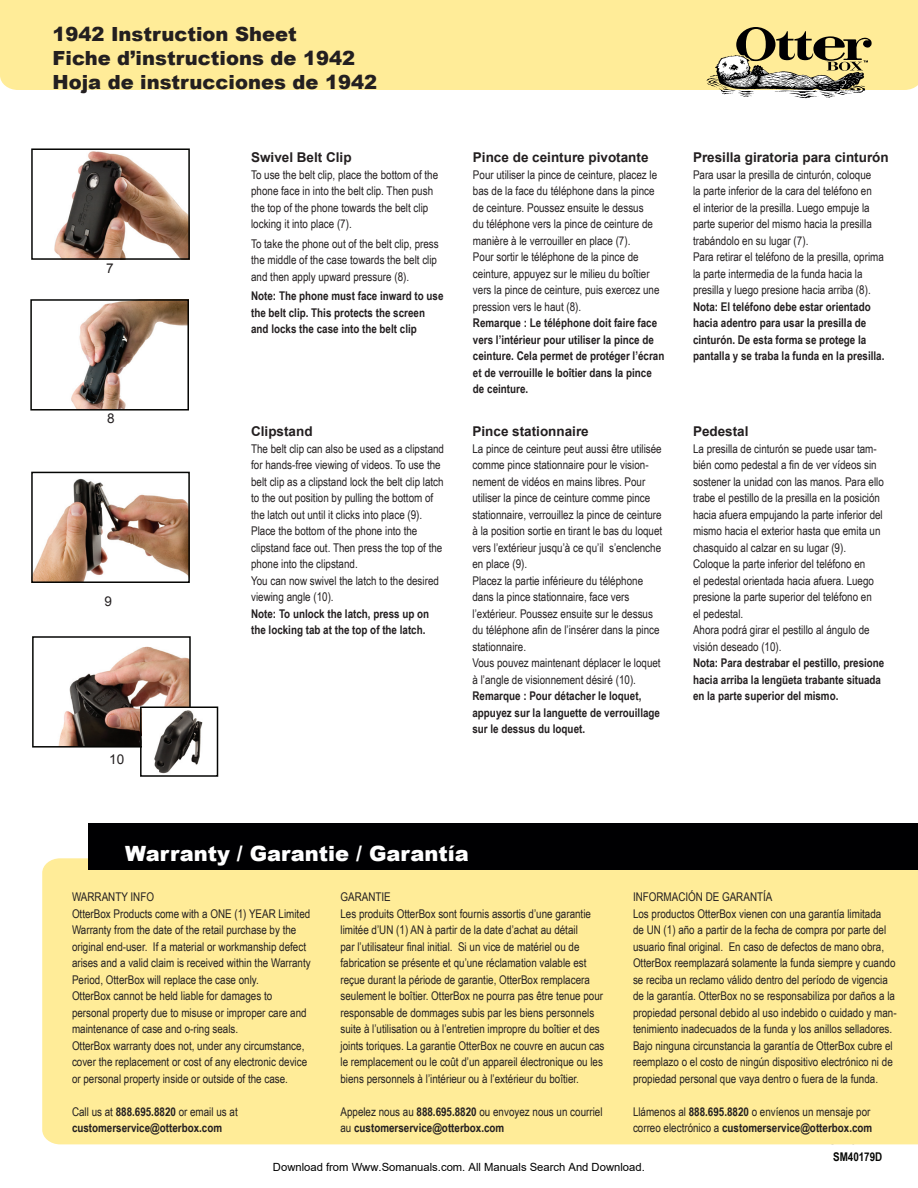
<style>
.page{position:relative;width:918px;height:1188px;background:#fff}
.page>*{position:absolute;margin:0;border:0;box-sizing:border-box;transform-origin:0 0}
.t1{font:900 21px "Arial";color:#fff}
.t2{font:900 19.5px/24px "Arial";color:#231f20}
.t3{font:700 13.5px "Arial";color:#231f20}
.t4{font:13.5px "Arial";color:#231f20}
.t5{font:12px/16.5px "Arial Narrow";color:#231f20}
.t6{font:700 12px/16.5px "Arial Narrow";color:#231f20}
.t7{font:700 12px "Arial Narrow";color:#040503}
.t8{font:11.25px "Arial";color:#000}
.s1{font-weight:700}
.s2{font-weight:400}
</style>
<div class="page">
<div style="left:0;top:0;width:918px;height:90px;background:#ffec98"></div>
<svg style="left:917px;top:0;width:1px;height:85px"></svg>
<div style="left:42px;top:858px;width:876px;height:286px;background:#ffec98"></div>
<div style="left:89px;top:824px;width:829px;height:46px;background:#000002"></div>
<img style="left:71px;top:302px;width:115px;height:106px">
<div style="left:30px;top:299px;width:159px;height:112px;border:2px solid #040503"></div>
<img style="left:34px;top:478px;width:153px;height:102px">
<div style="left:31px;top:472px;width:159px;height:111px;border:2px solid #040503"></div>
<img style="left:58px;top:646px;width:130px;height:99px">
<div style="left:32px;top:636px;width:159px;height:112px;border:2px solid #040503"></div>
<img style="left:54px;top:151px;width:133px;height:106px">
<div style="left:31px;top:148px;width:159px;height:112px;border:2px solid #040503"></div>
<img style="left:143px;top:709px;width:60px;height:65px">
<div style="left:140px;top:706px;width:78px;height:71px;border:2px solid #040503"></div>
<svg style="left:706px;top:27px;width:166px;height:71px;background:#b4aa80"></svg>
<svg style="left:147px;top:892px;width:7px;height:9px"></svg>
<h2 class="t2" style="left:52px;top:21px;width:326px">1942 Instruction Sheet<br>Fiche d’instructions de 1942<br>Hoja de instrucciones de 1942</h2>
<p class="t4" style="left:106px;top:260px;width:9px">7</p>
<p class="t4" style="left:107px;top:410px;width:9px">8</p>
<p class="t4" style="left:104px;top:592px;width:9px">9</p>
<p class="t4" style="left:109px;top:750px;width:17px">10</p>
<p class="t3" style="left:251px;top:149px;width:102px">Swivel Belt Clip</p>
<p class="t5" style="left:251px;top:166px;width:189px">To use the belt clip, place the bottom of the phone face in into the belt clip. Then push the top of the phone towards the belt clip locking it into place (7).</p>
<p class="t5" style="left:251px;top:235px;width:189px">To take the phone out of the belt clip, press the middle of the case towards the belt clip and then apply upward pressure (8).</p>
<p class="t6" style="left:251px;top:287px;width:194px">Note: The phone must face inward to use the belt clip. This protects the screen and locks the case into the belt clip</p>
<p class="t3" style="left:251px;top:423px;width:63px">Clipstand</p>
<p class="t5" style="left:251px;top:440px;width:194px">The belt clip can also be used as a clipstand for hands-free viewing of videos. To use the belt clip as a clipstand lock the belt clip latch to the out position by pulling the bottom of the latch out until it clicks into place (9).<br>Place the bottom of the phone into the clipstand face out. Then press the top of the phone into the clipstand.<br>You can now swivel the latch to the desired viewing angle (10).</p>
<p class="t6" style="left:251px;top:605px;width:180px">Note: To unlock the latch, press up on the locking tab at the top of the latch.</p>
<p class="t3" style="left:473px;top:149px;width:177px">Pince de ceinture pivotante</p>
<p class="t5" style="left:473px;top:166px;width:188px">Pour utiliser la pince de ceinture, placez le bas de la face du téléphone dans la pince de ceinture. Poussez ensuite le dessus<br>du téléphone vers la pince de ceinture de manière à le verrouiller en place (7).<br>Pour sortir le téléphone de la pince de ceinture, appuyez sur le milieu du boîtier vers la pince de ceinture, puis exercez une pression vers le haut (8).</p>
<p class="t6" style="left:473px;top:314px;width:193px">Remarque : Le téléphone doit faire face vers l’intérieur pour utiliser la pince de ceinture. Cela permet de protéger l’écran et de verrouille le boîtier dans la pince de ceinture.</p>
<p class="t3" style="left:472px;top:423px;width:118px">Pince stationnaire</p>
<p class="t5" style="left:472px;top:440px;width:191px">La pince de ceinture peut aussi être utilisée comme pince stationnaire pour le vision&shy;nement de vidéos en mains libres. Pour utiliser la pince de ceinture comme pince stationnaire, verrouillez la pince de ceinture à la position sortie en tirant le bas du loquet vers l’extérieur jusqu’à ce qu’il s’enclenche en place (9).<br>Placez la partie inférieure du téléphone dans la pince stationnaire, face vers l’extérieur. Poussez ensuite sur le dessus du téléphone afin de l’insérer dans la pince stationnaire.<br>Vous pouvez maintenant déplacer le loquet à l’angle de visionnement désiré (10).</p>
<p class="t6" style="left:472px;top:687px;width:189px">Remarque : Pour détacher le loquet, appuyez sur la languette de verrouillage sur le dessus du loquet.</p>
<p class="t3" style="left:693px;top:149px;width:197px">Presilla giratoria para cinturón</p>
<p class="t5" style="left:693px;top:166px;width:192px">Para usar la presilla de cinturón, coloque<br>la parte inferior de la cara del teléfono en<br>el interior de la presilla. Luego empuje la parte superior del mismo hacia la presilla trabándolo en su lugar (7).<br>Para retirar el teléfono de la presilla, oprima la parte intermedia de la funda hacia la presilla y luego presione hacia arriba (8).</p>
<p class="t6" style="left:693px;top:298px;width:193px">Nota: El teléfono debe estar orientado hacia adentro para usar la presilla de cinturón. De esta forma se protege la pantalla y se traba la funda en la presilla.</p>
<p class="t3" style="left:693px;top:423px;width:57px">Pedestal</p>
<p class="t5" style="left:693px;top:440px;width:192px">La presilla de cinturón se puede usar tam&shy;bién como pedestal a fin de ver vídeos sin sostener la unidad con las manos. Para ello trabe el pestillo de la presilla en la posición hacia afuera empujando la parte inferior del mismo hacia el exterior hasta que emita un chasquido al calzar en su lugar (9).<br>Coloque la parte inferior del teléfono en<br>el pedestal orientada hacia afuera. Luego presione la parte superior del teléfono en<br>el pedestal.<br>Ahora podrá girar el pestillo al ángulo de visión deseado (10).</p>
<p class="t6" style="left:693px;top:654px;width:193px">Nota: Para destrabar el pestillo, presione hacia arriba la lengüeta trabante situada en la parte superior del mismo.</p>
<h1 class="t1" style="left:125px;top:839px;width:345px">Warranty / Garantie / Garantía</h1>
<p class="t5" style="left:633px;top:888px;width:265px">INFORMACIÓN DE GARANTÍA<br>Los productos OtterBox vienen con una garantía limitada<br>de UN (1) año a partir de la fecha de compra por parte del usuario final original. En caso de defectos de mano obra, OtterBox reemplazará solamente la funda siempre y cuando se reciba un reclamo válido dentro del período de vigencia de la garantía. OtterBox no se responsabiliza por daños a la propiedad personal debido al uso indebido o cuidado y man&shy;tenimiento inadecuados de la funda y los anillos selladores.<br>Bajo ninguna circunstancia la garantía de OtterBox cubre el reemplazo o el costo de ningún dispositivo electrónico ni de propiedad personal que vaya dentro o fuera de la funda.</p>
<p class="t5" style="left:633px;top:1103px;width:241px">Llámenos al <span class="s1">888.695.8820</span> o envíenos un mensaje por correo electrónico a <span class="s1">customerservice@otterbox.com</span></p>
<p class="t7" style="left:833px;top:1148px;width:51px">SM40179D</p>
<p class="t8" style="left:273px;top:1160px;width:373px">Download from Www.Somanuals.com. All Manuals Search And Download.</p>
<p class="t5" style="left:72px;top:888px;width:240px">WARRANTY INFO<br>OtterBox Products come with a ONE (1) YEAR Limited Warranty from the date of the retail purchase by the original end-user. If a material or workmanship defect arises and a valid claim is received within the Warranty Period, OtterBox will replace the case only.<br>OtterBox cannot be held liable for damages to personal property due to misuse or improper care and maintenance of case and o-ring seals.<br>OtterBox warranty does not, under any circumstance, cover the replacement or cost of any electronic device or personal property inside or outside of the case.</p>
<p class="t6" style="left:72px;top:1103px;width:167px"><span class="s2">Call us at</span> 888.695.8820 <span class="s2">or email us at </span>customerservice@otterbox.com</p>
<p class="t5" style="left:340px;top:888px;width:265px">GARANTIE<br>Les produits OtterBox sont fournis assortis d’une garantie limitée d’UN (1) AN à partir de la date d’achat au détail<br>par l’utilisateur final initial. Si un vice de matériel ou de fabrication se présente et qu’une réclamation valable est reçue durant la période de garantie, OtterBox remplacera seulement le boîtier. OtterBox ne pourra pas être tenue pour responsable de dommages subis par les biens personnels suite à l’utilisation ou à l’entretien impropre du boîtier et des joints toriques. La garantie OtterBox ne couvre en aucun cas le remplacement ou le coût d’un appareil électronique ou les biens personnels à l’intérieur ou à l’extérieur du boîtier.</p>
<p class="t6" style="left:340px;top:1103px;width:264px"><span class="s2">Appelez nous au</span> 888.695.8820 <span class="s2">ou envoyez nous un courriel au</span> customerservice@otterbox.com</p>
</div>
